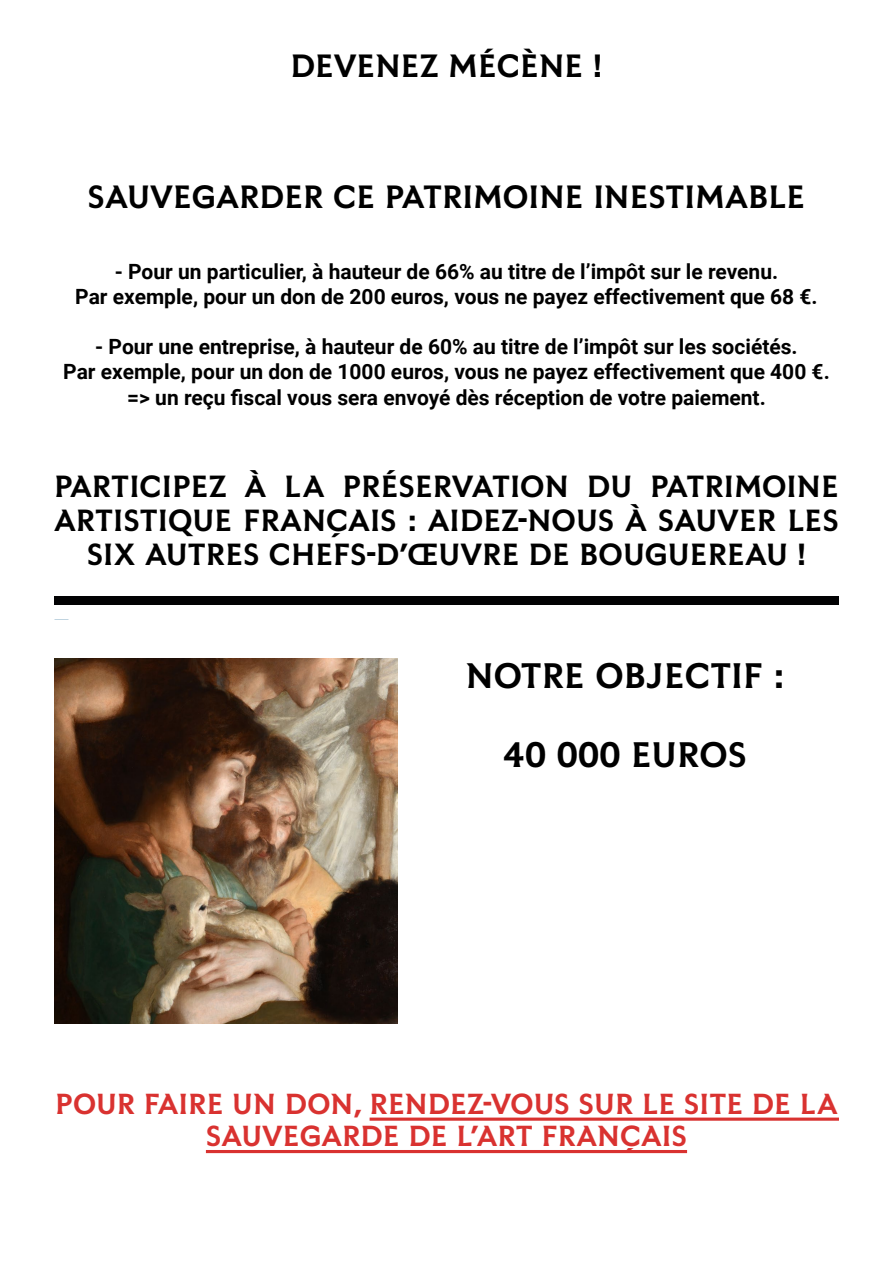
<style>
.page{position:relative;width:893px;height:1263px;background:#fff}
.page>*{position:absolute;margin:0;border:0;box-sizing:border-box;transform-origin:0 0}
.t1{font:900 33px "Sauvegarde";color:#000}
.t2{font:900 30px "Sauvegarde";color:#000}
.t3{font:900 28.5px/34.2px "Sauvegarde";color:#000;text-align:center}
.t4{font:900 27px/32.4px "Sauvegarde";color:#d93230;text-align:center}
.t5{font:700 21px/25.2px "Roboto";color:#000;text-align:center}
</style>
<div class="page">
<img style="left:54px;top:658px;width:343px;height:366px">
<div style="left:54px;top:596px;width:785px;height:8px;background:#020203"></div>
<svg style="left:370px;top:1117px;width:469px;height:4px;background:#e15d5c"></svg>
<hr style="left:206px;top:1150px;width:481px;height:3px;background:#d93230">
<h2 class="t2" style="left:290px;top:48px;width:314px">DEVENEZ MÉCÈNE !</h2>
<h2 class="t2" style="left:88px;top:180px;width:719px">SAUVEGARDER CE PATRIMOINE INESTIMABLE</h2>
<p class="t5" style="left:75px;top:258px;width:744px">- Pour un particulier, à hauteur de 66% au titre de l’impôt sur le revenu.<br>Par exemple, pour un don de 200 euros, vous ne payez effectivement que 68 €.</p>
<p class="t5" style="left:63px;top:333px;width:768px">- Pour une entreprise, à hauteur de 60% au titre de l’impôt sur les sociétés.<br>Par exemple, pour un don de 1000 euros, vous ne payez effectivement que 400 €. =&gt; un reçu fiscal vous sera envoyé dès réception de votre paiement.</p>
<h3 class="t3" style="left:54px;top:470px;width:786px">PARTICIPEZ À LA PRÉSERVATION DU PATRIMOINE<br>ARTISTIQUE FRANÇAIS : AIDEZ-NOUS À SAUVER LES<br>SIX AUTRES CH EFS-D’ŒUVRE DE BOUGUEREAU !</h3>
<h1 class="t1" style="left:466px;top:656px;width:320px">NOTRE OBJECTIF :</h1>
<h1 class="t1" style="left:503px;top:736px;width:242px">40 000 EUROS</h1>
<p class="t4" style="left:55px;top:1089px;width:784px">POUR FAIRE UN DON, RENDEZ-VOUS SUR LE SITE DE LA<br>SAUVEGARDE DE L’ART FRANÇAIS</p>
</div>
